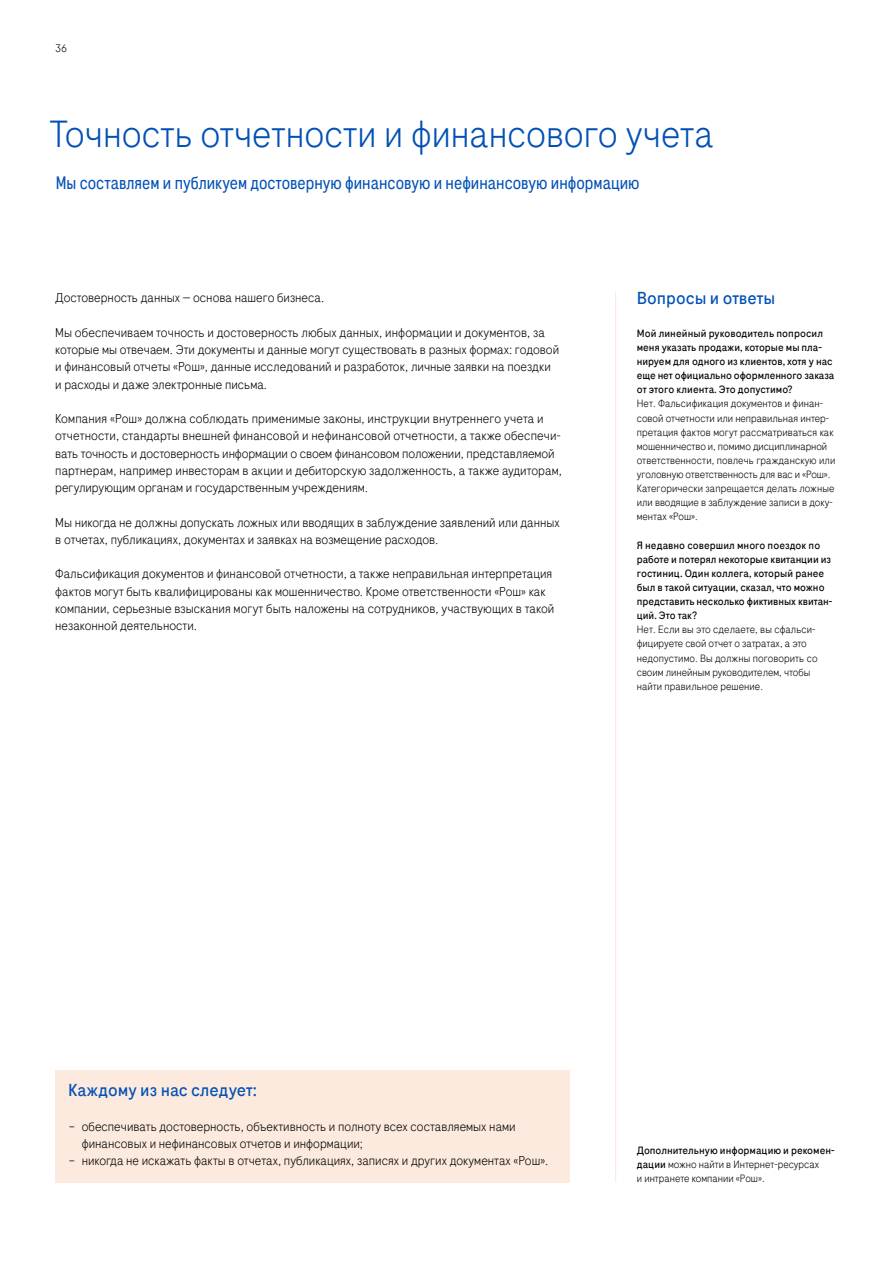
<style>
.page{position:relative;width:893px;height:1263px;background:#fff}
.page>*{position:absolute;margin:0;border:0;box-sizing:border-box;transform-origin:0 0}
.t1{font:300 37.5px "Roche Sans";color:#0050b6}
.t2{font:18px "Roche Sans Condensed";color:#0050b6}
.t3{font:17.25px "Roche Sans";color:#0050b6}
.t4{font:300 12.75px/17.2px "Roche Sans";color:#000}
.t5{font:300 10.8px "Roche Sans";color:#000}
.t6{font:300 10.5px/14.1px "Roche Sans";color:#000}
.t7{font:10.5px/14.1px "Roche Sans";color:#000}
.s1{font-weight:400}
</style>
<div class="page">
<hr style="left:615px;top:292px;width:1px;height:890px;background:#fdeade">
<div style="left:55px;top:1070px;width:515px;height:112px;background:#fdeade"></div>
<p class="t5" style="left:55px;top:42px;width:14px">36</p>
<h1 class="t1" style="left:49px;top:111px;width:666px">Точность отчетности и финансового учета</h1>
<h2 class="t2" style="left:56px;top:172px;width:585px">Мы составляем и публикуем достоверную финансовую и нефинансовую информацию</h2>
<p class="t4" style="left:55px;top:289px;width:270px">Достоверность данных — основа нашего бизнеса.</p>
<p class="t4" style="left:55px;top:324px;width:505px">Мы обеспечиваем точность и достоверность любых данных, информации и документов, за которые мы отвечаем. Эти документы и данные могут существовать в разных формах: годовой и финансовый отчеты «Рош», данные исследований и разработок, личные заявки на поездки и расходы и даже электронные письма.</p>
<p class="t4" style="left:55px;top:410px;width:508px">Компания «Рош» должна соблюдать применимые законы, инструкции внутреннего учета и отчетности, стандарты внешней финансовой и нефинансовой отчетности, а также обеспечи&shy;вать точность и достоверность информации о своем финансовом положении, представляемой партнерам, например инвесторам в акции и дебиторскую задолженность, а также аудиторам, регулирующим органам и государственным учреждениям.</p>
<p class="t4" style="left:55px;top:513px;width:506px">Мы никогда не должны допускать ложных или вводящих в заблуждение заявлений или данных в отчетах, публикациях, документах и заявках на возмещение расходов.</p>
<p class="t4" style="left:55px;top:565px;width:501px">Фальсификация документов и финансовой отчетности, а также неправильная интерпретация фактов могут быть квалифицированы как мошенничество. Кроме ответственности «Рош» как компании, серьезные взыскания могут быть наложены на сотрудников, участвующих в такой незаконной деятельности.</p>
<h3 class="t3" style="left:637px;top:287px;width:140px">Вопросы и ответы</h3>
<p class="t7" style="left:637px;top:326px;width:199px">Мой линейный руководитель попросил меня указать продажи, которые мы пла&shy;нируем для одного из клиентов, хотя у нас еще нет официально оформленного заказа от этого клиента. Это допустимо?</p>
<p class="t6" style="left:637px;top:396px;width:200px">Нет. Фальсификация документов и финан&shy;совой отчетности или неправильная интер&shy;претация фактов могут рассматриваться как мошенничество и, помимо дисциплинарной ответственности, повлечь гражданскую или уголовную ответственность для вас и «Рош».<br>Категорически запрещается делать ложные или вводящие в заблуждение записи в доку&shy;ментах «Рош».</p>
<p class="t7" style="left:637px;top:538px;width:197px">Я недавно совершил много поездок по работе и потерял некоторые квитанции из гостиниц. Один коллега, который ранее был в такой ситуации, сказал, что можно представить несколько фиктивных квитан&shy;ций. Это так?</p>
<p class="t6" style="left:637px;top:622px;width:182px">Нет. Если вы это сделаете, вы сфальси&shy;фицируете свой отчет о затратах, а это недопустимо. Вы должны поговорить со своим линейным руководителем, чтобы найти правильное решение.</p>
<h3 class="t3" style="left:68px;top:1079px;width:190px">Каждому из нас следует:</h3>
<p class="t4" style="left:82px;top:1117px;width:435px;text-indent:-13px">– обеспечивать достоверность, объективность и полноту всех составляемых нами финансовых и нефинансовых отчетов и информации;</p>
<p class="t4" style="left:69px;top:1152px;width:481px">– никогда не искажать факты в отчетах, публикациях, записях и других документах «Рош».</p>
<p class="t6" style="left:637px;top:1143px;width:199px"><span class="s1">Дополнительную информацию и рекомен&shy;дации</span> можно найти в Интернет-ресурсах<br>и интранете компании «Рош».</p>
</div>
